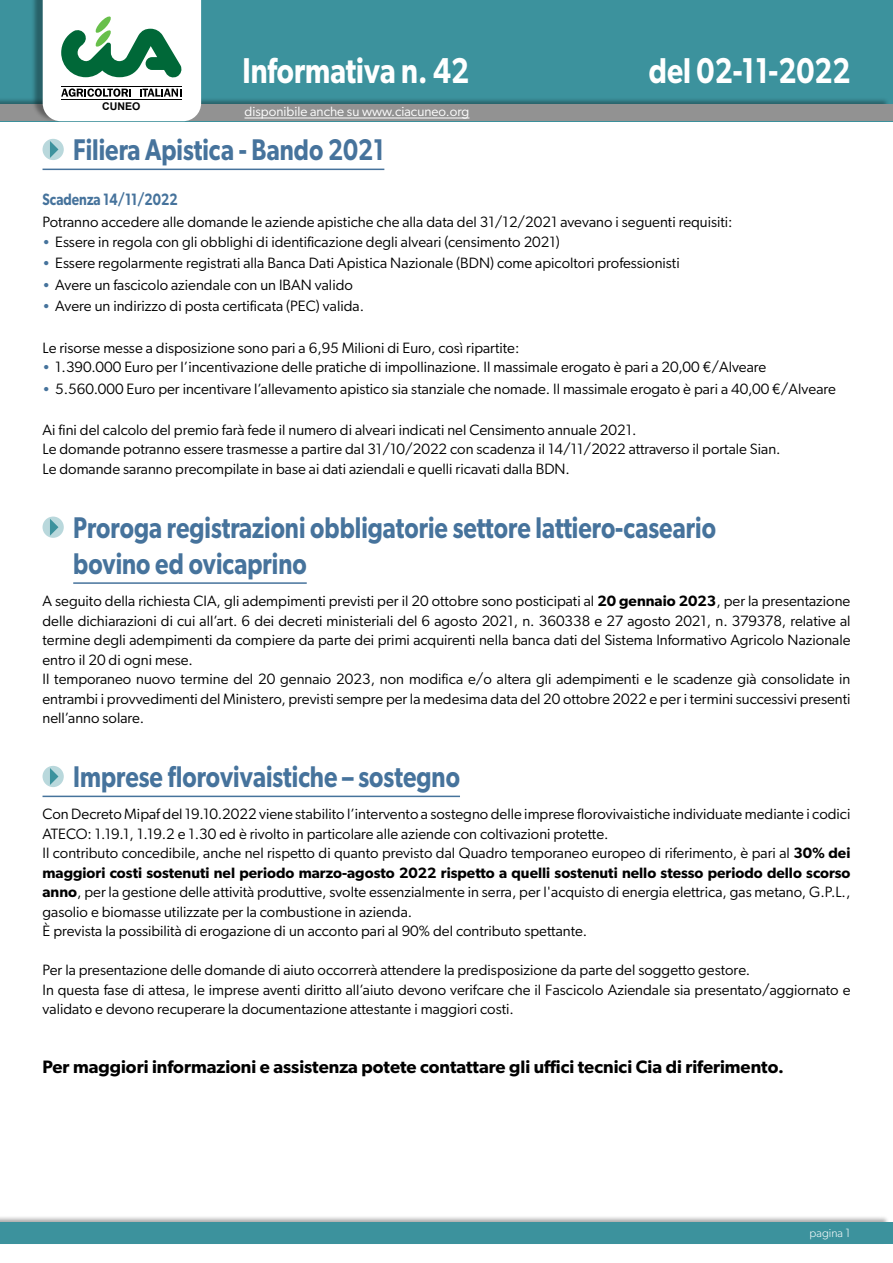
<style>
.page{position:relative;width:893px;height:1263px;background:#fff}
.page>*{position:absolute;margin:0;border:0;box-sizing:border-box;transform-origin:0 0}
.t1{font:600 36px "Gibson";color:#fff;scale:.8 1}
.t2{font:600 30px/36px "Gibson";color:#46739c;scale:.8 1}
.t3{font:600 18px "Gibson";color:#000}
.t4{font:600 16.5px "Gibson";color:#46739c;scale:.8 1}
.t5{font:15px/19.5px "Gibson";color:#000}
.t6{font:13.5px "Gibson";color:#fff}
.t7{font:300 12px "Gibson";color:#fff}
.t8{font:700 10.65px "Arial";color:#000}
.s1{font-weight:500;font-size:13.5px;color:#46739c}
.s2{font-weight:600}
</style>
<div class="page">
<div style="left:0;top:0;width:893px;height:121px;background:#3c929d"></div>
<div style="left:0;top:97px;width:889px;height:25px;background:#000;opacity:.34"></div>
<div style="left:0;top:105px;width:893px;height:16px;background:#929292"></div>
<div style="left:31px;top:0;width:167px;height:122px;background:#000;opacity:.34"></div>
<div style="left:0;top:1215px;width:889px;height:30px;background:#000;opacity:.34"></div>
<div style="left:0;top:1223px;width:893px;height:21px;background:#3c929d"></div>
<hr style="left:244px;top:118px;width:225px;height:1px;background:#fff">
<svg style="left:43px;top:0;width:158px;height:121px"></svg>
<hr style="left:61px;top:86px;width:120px;height:1px;background:#000">
<hr style="left:61px;top:99px;width:120px;height:1px;background:#000">
<hr style="left:43px;top:169px;width:341px;height:1px;background:#46739c">
<div style="left:43px;top:139px;width:21px;height:21px;background:#b9d8dc;border-radius:50%"></div>
<svg style="left:50px;top:141px;width:8px;height:17px"></svg>
<hr style="left:73px;top:582px;width:234px;height:2px;background:#46739c">
<div style="left:43px;top:517px;width:21px;height:21px;background:#b9d8dc;border-radius:50%"></div>
<svg style="left:50px;top:519px;width:8px;height:17px"></svg>
<hr style="left:43px;top:796px;width:417px;height:1px;background:#46739c">
<div style="left:43px;top:766px;width:21px;height:21px;background:#b9d8dc;border-radius:50%"></div>
<svg style="left:50px;top:768px;width:8px;height:17px"></svg>
<h1 class="t1" style="left:242px;top:49px;width:285px">Informativa n. 42</h1>
<h1 class="t1" style="left:649px;top:49px;width:253px">del 02-11-2022</h1>
<p class="t6" style="left:244px;top:104px;width:226px">disponibile anche su www.ciacuneo.org</p>
<p class="t8" style="left:102px;top:99px;width:40px">CUNEO</p>
<h2 class="t2" style="left:73px;top:131px;width:390px">Filiera Apistica - Bando 2021</h2>
<p class="t4" style="left:43px;top:190px;width:170px">Scadenza 14/11/2022</p>
<p class="t5" style="left:43px;top:212px;width:692px">Potranno accedere alle domande le aziende apistiche che alla data del 31/12/2021 avevano i seguenti requisiti:</p>
<p class="t5" style="left:43px;top:231px;width:519px"><span class="s1">•</span> Essere in regola con gli obblighi di identificazione degli alveari (censimento 2021)</p>
<p class="t5" style="left:43px;top:253px;width:639px"><span class="s1">•</span> Essere regolarmente registrati alla Banca Dati Apistica Nazionale (BDN) come apicoltori professionisti</p>
<p class="t5" style="left:43px;top:275px;width:312px"><span class="s1">•</span> Avere un fascicolo aziendale con un IBAN valido</p>
<p class="t5" style="left:43px;top:296px;width:323px"><span class="s1">•</span> Avere un indirizzo di posta certificata (PEC) valida.</p>
<p class="t5" style="left:43px;top:337px;width:478px">Le risorse messe a disposizione sono pari a 6,95 Milioni di Euro, così ripartite:</p>
<p class="t5" style="left:43px;top:357px;width:725px"><span class="s1">•</span> 1.390.000 Euro per l’incentivazione delle pratiche di impollinazione. Il massimale erogato è pari a 20,00 €/Alveare</p>
<p class="t5" style="left:43px;top:379px;width:795px"><span class="s1">•</span> 5.560.000 Euro per incentivare l’allevamento apistico sia stanziale che nomade. Il massimale erogato è pari a 40,00 €/Alveare</p>
<p class="t5" style="left:43px;top:420px;width:740px">Ai fini del calcolo del premio farà fede il numero di alveari indicati nel Censimento annuale 2021.<br>Le domande potranno essere trasmesse a partire dal 31/10/2022 con scadenza il 14/11/2022 attraverso il portale Sian.<br>Le domande saranno precompilate in base ai dati aziendali e quelli ricavati dalla BDN.</p>
<h2 class="t2" style="left:73px;top:509px;width:805px">Proroga registrazioni obbligatorie settore lattiero-caseario bovino ed ovicaprino</h2>
<p class="t5" style="left:43px;top:591px;width:809px">A seguito della richiesta CIA, gli adempimenti previsti per il 20 ottobre sono posticipati al <span class="s2">20 gennaio 2023</span>, per la presentazione delle dichiarazioni di cui all’art. 6 dei decreti ministeriali del 6 agosto 2021, n. 360338 e 27 agosto 2021, n. 379378, relative al termine degli adempimenti da compiere da parte dei primi acquirenti nella banca dati del Sistema Informativo Agricolo Nazionale entro il 20 di ogni mese.<br>Il temporaneo nuovo termine del 20 gennaio 2023, non modifica e/o altera gli adempimenti e le scadenze già consolidate in entrambi i provvedimenti del Ministero, previsti sempre per la medesima data del 20 ottobre 2022 e per i termini successivi presenti nell’anno solare.</p>
<h2 class="t2" style="left:73px;top:758px;width:485px">Imprese florovivaistiche – sostegno</h2>
<p class="t5" style="left:43px;top:804px;width:809px">Con Decreto Mipaf del 19.10.2022 viene stabilito l’intervento a sostegno delle imprese florovivaistiche individuate mediante i codici ATECO: 1.19.1, 1.19.2 e 1.30 ed è rivolto in particolare alle aziende con coltivazioni protette.<br>Il contributo concedibile, anche nel rispetto di quanto previsto dal Quadro temporaneo europeo di riferimento, è pari al <span class="s2">30% dei maggiori costi sostenuti nel periodo marzo-agosto 2022 rispetto a quelli sostenuti nello stesso periodo dello scorso anno</span>, per la gestione delle attività produttive, svolte essenzialmente in serra, per l'acquisto di energia elettrica, gas metano, G.P.L., gasolio e biomasse utilizzate per la combustione in azienda.<br>È prevista la possibilità di erogazione di un acconto pari al 90% del contributo spettante.</p>
<p class="t5" style="left:43px;top:960px;width:809px">Per la presentazione delle domande di aiuto occorrerà attendere la predisposizione da parte del soggetto gestore.<br>In questa fase di attesa, le imprese aventi diritto all’aiuto devono verifcare che il Fascicolo Aziendale sia presentato/aggiornato e validato e devono recuperare la documentazione attestante i maggiori costi.</p>
<p class="t3" style="left:43px;top:1056px;width:743px">Per maggiori informazioni e assistenza potete contattare gli uffici tecnici Cia di riferimento.</p>
<p class="t7" style="left:810px;top:1225px;width:42px">pagina 1</p>
</div>
